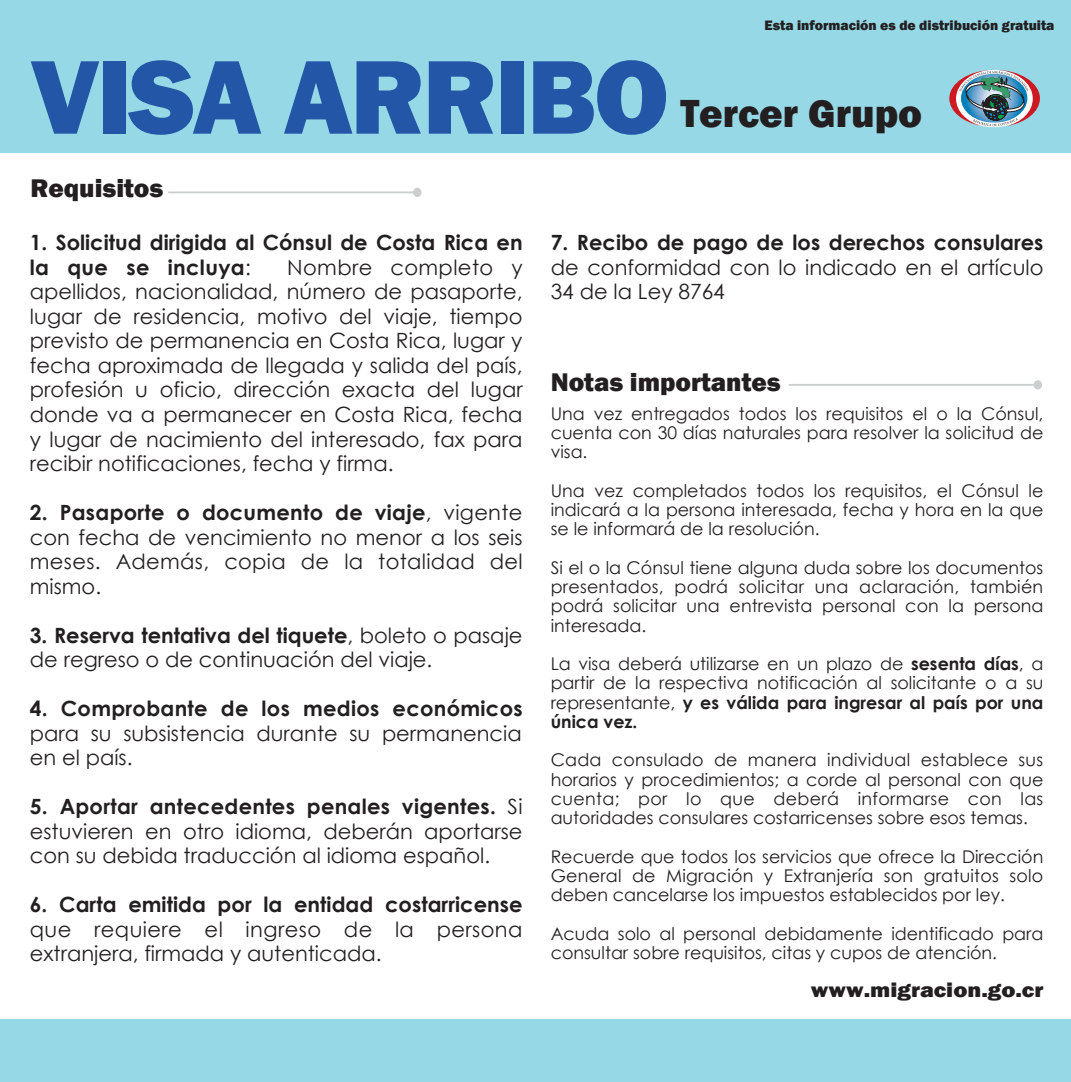
<style>
.page{position:relative;width:1071px;height:1082px;background:#fff}
.page>*{position:absolute;margin:0;border:0;box-sizing:border-box;transform-origin:0 0}
.t1{font:800 108.5px "Franklin Gothic";letter-spacing:-.025em;color:#2356a6}
.t2{font:800 40.25px "Franklin Gothic";color:#231f20}
.t3{font:800 26.25px "Franklin Gothic";color:#231f20}
.t4{font:21px/24.5px "Century Gothic";color:#231f20}
.t5{font:700 21px/24.5px "Century Gothic";color:#231f20}
.t6{font:800 21px "Franklin Gothic";color:#231f20;scale:1.13 1}
.t7{font:17.5px/19.2px "Century Gothic";color:#231f20;text-align:justify}
.t8{font:800 14px "Franklin Gothic";color:#231f20}
.s1{font-weight:400}
.s2{font-weight:700}
</style>
<div class="page">
<div style="left:0;top:0;width:1071px;height:152px;background:#96d8e6"></div>
<img style="left:949px;top:70px;width:91px;height:58px">
<div style="left:0;top:1019px;width:1071px;height:62px;background:#96d8e6"></div>
<hr style="left:789px;top:384px;width:250px;height:2px;background:#cdced0">
<div style="left:1034px;top:380px;width:8px;height:9px;background:#cdced0;border-radius:50%"></div>
<hr style="left:168px;top:191px;width:250px;height:2px;background:#cdced0">
<div style="left:413px;top:188px;width:9px;height:9px;background:#cdced0;border-radius:50%"></div>
<h1 class="t1" style="left:30px;top:27px;width:640px">VISA ARRIBO</h1>
<p class="t8" style="left:765px;top:16px;width:291px">Esta información es de distribución gratuita</p>
<h2 class="t2" style="left:680px;top:88px;width:243px">Tercer Grupo</h2>
<h3 class="t3" style="left:30px;top:171px;width:135px">Requisitos</h3>
<p class="t5" style="left:30px;top:229px;width:494px">1. Solicitud dirigida al Cónsul de Costa Rica en la que se incluya<span class="s1">:</span></p>
<p class="t4" style="left:30px;top:255px;width:494px;text-align:justify;text-indent:257px">Nombre completo y apellidos, nacionalidad, número de pasaporte, lugar de residencia, motivo del viaje, tiempo previsto de permanencia en Costa Rica, lugar y fecha aproximada de llegada y salida del país, profesión u oficio, dirección exacta del lugar donde va a permanecer en Costa Rica, fecha y lugar de nacimiento del interesado, fax para recibir notificaciones, fecha y firma.</p>
<p class="t4" style="left:30px;top:500px;width:494px;text-align:justify"><span class="s2">2. Pasaporte o documento de viaje</span>, vigente con fecha de vencimiento no menor a los seis meses. Además, copia de la totalidad del mismo.</p>
<p class="t4" style="left:30px;top:622px;width:494px"><span class="s2">3. Reserva tentativa del tiquete</span>, boleto o pasaje de regreso o de continuación del viaje.</p>
<p class="t5" style="left:30px;top:695px;width:494px">4. Comprobante de los medios económicos</p>
<p class="t4" style="left:30px;top:720px;width:493px">para su subsistencia durante su permanencia en el país.</p>
<p class="t4" style="left:30px;top:794px;width:494px;text-align:justify"><span class="s2">5. Aportar antecedentes penales vigentes.</span> Si estuvieren en otro idioma, deberán aportarse con su debida traducción al idioma español.</p>
<p class="t5" style="left:30px;top:891px;width:494px">6. Carta emitida por la entidad costarricense</p>
<p class="t4" style="left:30px;top:916px;width:494px">que requiere el ingreso de la persona extranjera, firmada y autenticada.</p>
<p class="t5" style="left:551px;top:229px;width:494px">7. Recibo de pago de los derechos consulares</p>
<p class="t4" style="left:551px;top:255px;width:494px">de conformidad con lo indicado en el artículo<br>34 de la Ley 8764</p>
<h3 class="t3" style="left:551px;top:365px;width:232px">Notas importantes</h3>
<p class="t7" style="left:551px;top:403px;width:494px">Una vez entregados todos los requisitos el o la Cónsul, cuenta con 30 días naturales para resolver la solicitud de visa.</p>
<p class="t7" style="left:551px;top:480px;width:494px">Una vez completados todos los requisitos, el Cónsul le indicará a la persona interesada, fecha y hora en la que se le informará de la resolución.</p>
<p class="t7" style="left:551px;top:557px;width:494px">Si el o la Cónsul tiene alguna duda sobre los documentos presentados, podrá solicitar una aclaración, también podrá solicitar una entrevista personal con la persona interesada.</p>
<p class="t7" style="left:551px;top:653px;width:494px">La visa deberá utilizarse en un plazo de <span class="s2">sesenta días</span>, a partir de la respectiva notificación al solicitante o a su representante, <span class="s2">y es válida para ingresar al país por una única vez.</span></p>
<p class="t7" style="left:551px;top:750px;width:494px">Cada consulado de manera individual establece sus horarios y procedimientos; a corde al personal con que cuenta; por lo que deberá informarse con las autoridades consulares costarricenses sobre esos temas.</p>
<p class="t7" style="left:551px;top:846px;width:494px">Recuerde que todos los servicios que ofrece la Dirección General de Migración y Extranjería son gratuitos solo deben cancelarse los impuestos establecidos por ley.</p>
<p class="t7" style="left:551px;top:923px;width:494px">Acuda solo al personal debidamente identificado para consultar sobre requisitos, citas y cupos de atención.</p>
<p class="t6" style="left:811px;top:976px;width:207px">www.migracion.go.cr</p>
</div>
